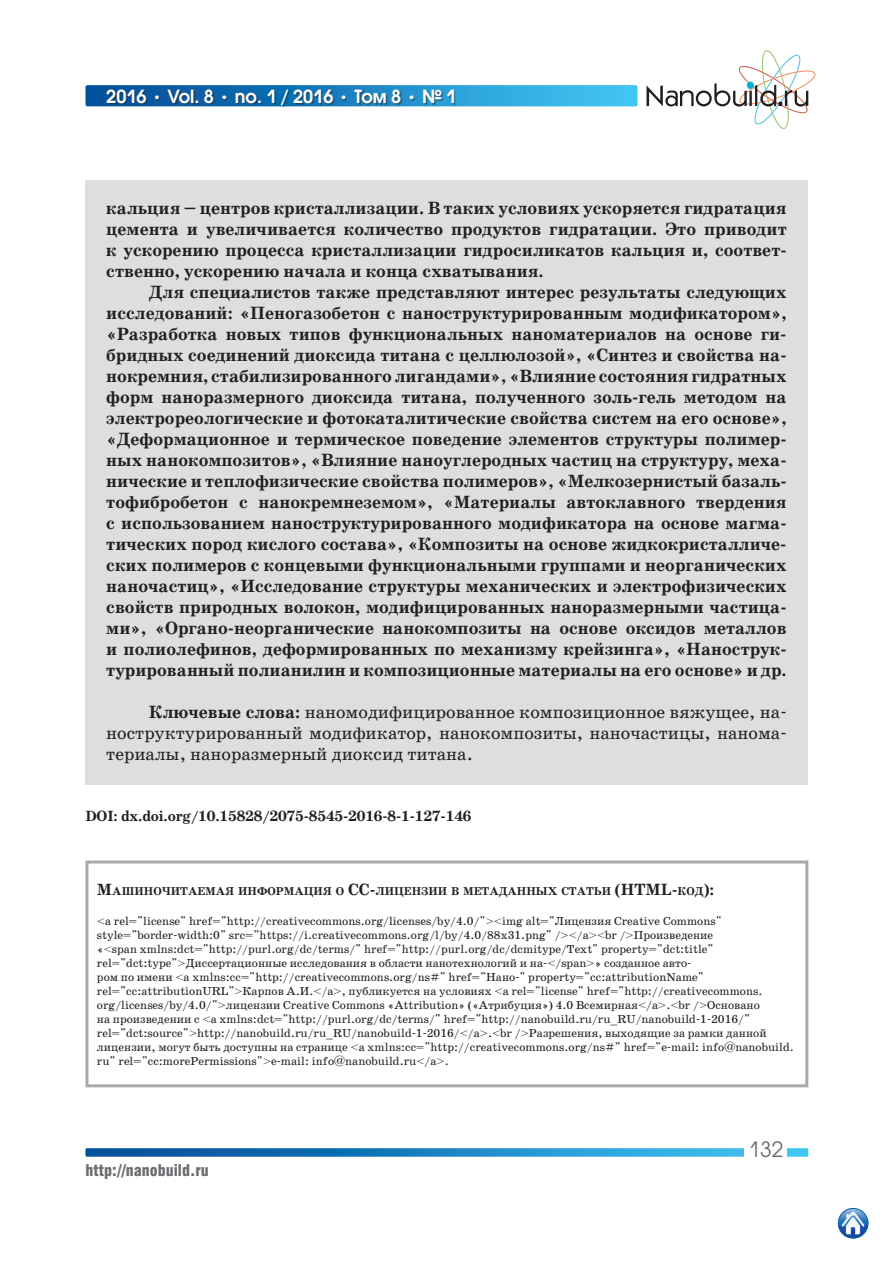
<style>
.page{position:relative;width:893px;height:1263px;background:#fff}
.page>*{position:absolute;margin:0;border:0;box-sizing:border-box;transform-origin:0 0}
.t1{font:21px "Avant Garde Gothic C";color:#6c6d70}
.t2{font:700 18px/21px "School Book C";color:#231f20;text-align:justify}
.t3{font:18px/21px "School Book C";color:#231f20;text-align:justify}
.t4{font:600 18px "Avant Garde Gothic C";color:#fff}
.t5{font:900 16.5px "Helios Cond";color:#6c6d70}
.t6{font:700 15px "School Book C";letter-spacing:-.01em;color:#231f20}
.t7{font:11.7px/14.1px "School Book C";color:#231f20}
.t8{font:700 11.55px "School Book C";color:#231f20}
.s1{font-family:"School Book C";font-weight:700}
.s2{font-weight:700}
.s3{font-size:16.5px}
</style>
<div class="page">
<div style="left:85px;top:85px;width:553px;height:21px;background:linear-gradient(to right,#004694,#42c8f7);border-radius:2px"></div>
<div style="left:108px;top:90px;width:348px;height:17px;background:#231f20;opacity:.5"></div>
<svg style="left:646px;top:50px;width:169px;height:79px"></svg>
<svg style="left:85px;top:1148px;width:723px;height:9px;background:#298ac5"></svg>
<div style="left:745px;top:1137px;width:42px;height:20px;background:#fff"></div>
<img style="left:838px;top:1208px;width:30px;height:30px;border-radius:15px">
<div style="left:838px;top:1208px;width:30px;height:30px;border:1px solid #015ca3;border-radius:50%"></div>
<div style="left:85px;top:180px;width:723px;height:605px;background:#dddee0"></div>
<div style="left:85px;top:860px;width:723px;height:227px;border:3px solid #a8a9ad"></div>
<p class="t4" style="left:106px;top:85px;width:351px">2016 <span class="s1">•</span> Vol. 8 <span class="s1">•</span> no. 1 / 2016 <span class="s1">•</span> Том 8 <span class="s1">•</span> № 1</p>
<p class="t2" style="left:106px;top:198px;width:682px">кальция – центров кристаллизации. В таких условиях ускоряется гидратация цемента и увеличивается количество продуктов гидратации. Это приводит к ускорению процесса кристаллизации гидросиликатов кальция и, соответ&shy;ственно, ускорению начала и конца схватывания.</p>
<p class="t2" style="left:106px;top:282px;width:682px;text-indent:43px">Для специалистов также представляют интерес результаты следующих исследований: «Пеногазобетон с наноструктурированным модификатором», «Разработка новых типов функциональных наноматериалов на основе ги&shy;бридных соединений диоксида титана с целлюлозой», «Синтез и свойства на&shy;нокремния, стабилизированного лигандами», «Влияние состояния гидратных форм наноразмерного диоксида титана, полученного золь-гель методом на электрореологические и фотокаталитические свойства систем на его основе», «Деформационное и термическое поведение элементов структуры полимер&shy;ных нанокомпозитов», «Влияние наноуглеродных частиц на структуру, меха&shy;нические и теплофизические свойства полимеров», «Мелкозернистый базаль&shy;тофибробетон с нанокремнеземом», «Материалы автоклавного твердения с использованием наноструктурированного модификатора на основе магма&shy;тических пород кислого состава», «Композиты на основе жидкокристалличе&shy;ских полимеров с концевыми функциональными группами и неорганических наночастиц», «Исследование структуры механических и электрофизических свойств природных волокон, модифицированных наноразмерными частица&shy;ми», «Органо-неорганические нанокомпозиты на основе оксидов металлов и полиолефинов, деформированных по механизму крейзинга», «Нанострук&shy;турированный полианилин и композиционные материалы на его основе» и др.</p>
<p class="t3" style="left:106px;top:702px;width:682px;text-indent:43px"><span class="s2">Ключевые слова:</span> наномодифицированное композиционное вяжущее, на&shy;ноструктурированный модификатор, нанокомпозиты, наночастицы, нанома&shy;териалы, наноразмерный диоксид титана.</p>
<p class="t6" style="left:85px;top:808px;width:388px">DOI: dx.doi.org/10.15828/2075-8545-2016-8-1-127-146</p>
<p class="t8" style="left:97px;top:884px;width:619px"><span class="s3">М</span>ашиночитаемая информация о <span class="s3">CC-</span>лицензии в метаданных статьи <span class="s3">(HTML-</span>код<span class="s3">):</span></p>
<p class="t7" style="left:97px;top:914px;width:698px">&lt;a rel="license" href="http://creativecommons.org/licenses/by/4.0/"&gt;&lt;img alt="Лицензия Creative Commons" style="border-width:0" src="https://i.creativecommons.org/l/by/4.0/88x31.png" /&gt;&lt;/a&gt;&lt;br /&gt;Произведение<br>«&lt;span xmlns:dct="http://purl.org/dc/terms/" href="http://purl.org/dc/dcmitype/Text" property="dct:title" rel="dct:type"&gt;Диссертационные исследования в области нанотехнологий и на-&lt;/span&gt;» созданное авто-<br>ром по имени &lt;a xmlns:cc="http://creativecommons.org/ns#" href="Нано-" property="cc:attributionName" rel="cc:attributionURL"&gt;Карпов А.И.&lt;/a&gt;, публикуется на условиях &lt;a rel="license" href="http://creativecommons. org/licenses/by/4.0/"&gt;лицензии Creative Commons «Attribution» («Атрибуция») 4.0 Всемирная&lt;/a&gt;.&lt;br /&gt;Основано<br>на произведении с &lt;a xmlns:dct="http://purl.org/dc/terms/" href="http://nanobuild.ru/ru_RU/nanobuild-1-2016/" rel="dct:source"&gt;http://nanobuild.ru/ru_RU/nanobuild-1-2016/&lt;/a&gt;.&lt;br /&gt;Разрешения, выходящие за рамки данной лицензии, могут быть доступны на странице &lt;a xmlns:cc="http://creativecommons.org/ns#" href="e-mail: info@nanobuild. ru" rel="cc:morePermissions"&gt;e-mail: info@nanobuild.ru&lt;/a&gt;.</p>
<p class="t5" style="left:85px;top:1161px;width:125px">http://nanobuild.ru</p>
<p class="t1" style="left:748px;top:1137px;width:36px">132</p>
</div>
